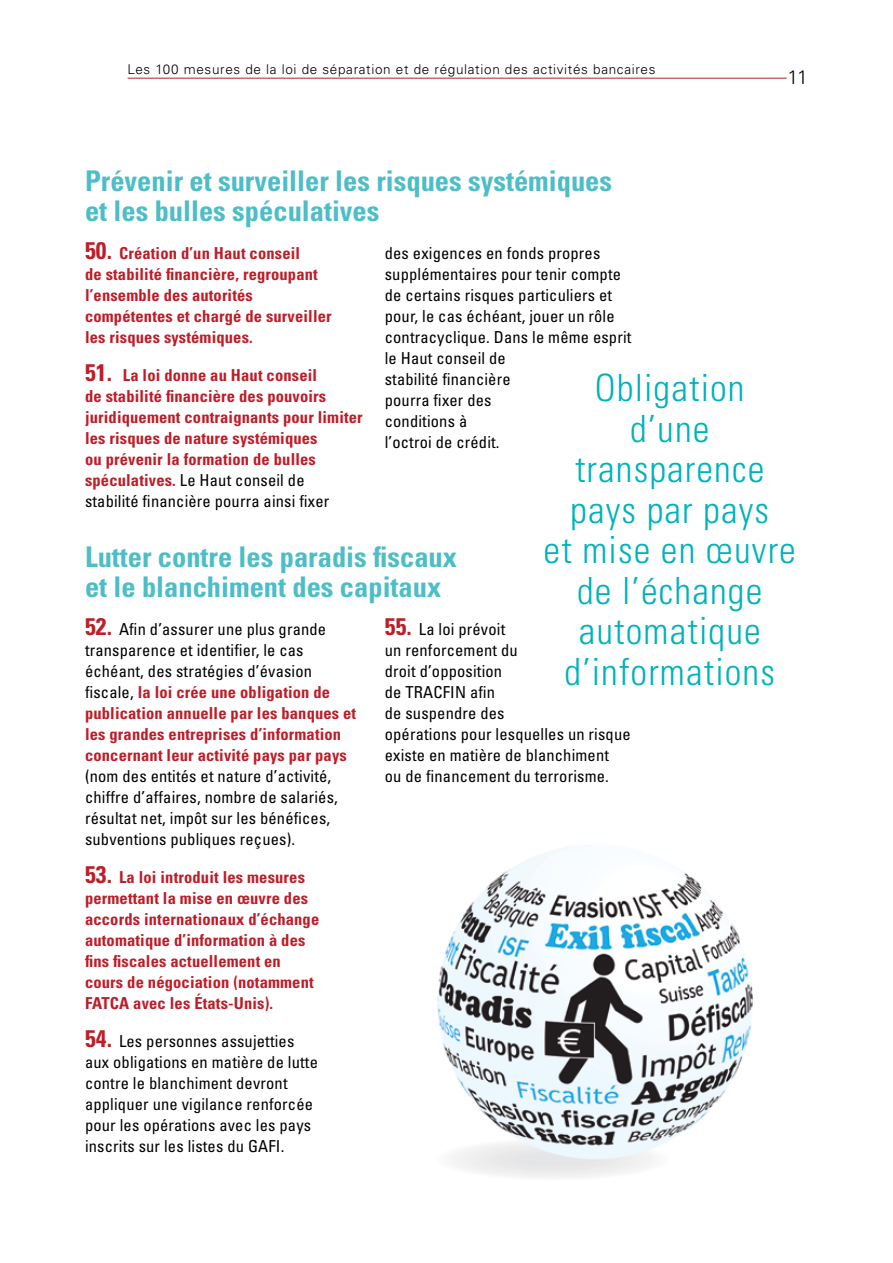
<style>
.page{position:relative;width:893px;height:1263px;background:#fff}
.page>*{position:absolute;margin:0;border:0;box-sizing:border-box;transform-origin:0 0}
.t1{font:300 condensed 37.5px/40.5px "Univers LT";letter-spacing:.03em;color:#00b2bb;text-align:center}
.t2{font:700 condensed 28.5px/30px "Univers LT";color:#4dbdc6}
.t3{font:300 19.5px "Univers LT";color:#000}
.t4{font:700 condensed 16.5px/21px "Univers LT";letter-spacing:.01em;color:#be1d28}
.t5{font:condensed 16.5px/21px "Univers LT";letter-spacing:.01em;color:#000}
.t6{font:300 13.5px "Univers LT";letter-spacing:.05em;color:#000}
.s1{font-size:24px}
.s2{font-weight:400;color:#000}
.s3{font-weight:700;font-size:24px;color:#be1d28}
</style>
<div class="page">
<hr style="left:128px;top:78px;width:659px;height:1px;background:#be1d28">
<img style="left:437px;top:846px;width:316px;height:332px">
<p class="t6" style="left:128px;top:61px;width:529px">Les 100 mesures de la loi de séparation et de régulation des activités bancaires</p>
<p class="t3" style="left:787px;top:65px;width:22px">11</p>
<h2 class="t2" style="left:85px;top:165px;width:529px">Prévenir et surveiller les risques systémiques et les bulles spéculatives</h2>
<p class="t4" style="left:85px;top:242px;width:248px"><span class="s1">50.</span> Création d’un Haut conseil<br>de stabilité financière, regroupant l’ensemble des autorités compétentes et chargé de surveiller les risques systémiques.</p>
<p class="t4" style="left:85px;top:364px;width:279px"><span class="s1">51.</span> La loi donne au Haut conseil<br>de stabilité financière des pouvoirs juridiquement contraignants pour limiter les risques de nature systémiques<br>ou prévenir la formation de bulles spéculatives. <span class="s2">Le Haut conseil de<br>stabilité financière pourra ainsi fixer</span></p>
<p class="t5" style="left:385px;top:242px;width:248px">des exigences en fonds propres supplémentaires pour tenir compte de certains risques particuliers et pour, le cas échéant, jouer un rôle contracyclique. Dans le même esprit le Haut conseil de<br>stabilité financière<br>pourra fixer des<br>conditions à<br>l’octroi de crédit.</p>
<h1 class="t1" style="left:544px;top:368px;width:254px">Obligation<br>d’une transparence pays par pays<br>et mise en œuvre de l’échange automatique d’informations</h1>
<h2 class="t2" style="left:85px;top:541px;width:374px">Lutter contre les paradis fiscaux et le blanchiment des capitaux</h2>
<p class="t4" style="left:85px;top:618px;width:273px"><span class="s1">52.</span> <span class="s2">Afin d’assurer une plus grande transparence et identifier, le cas échéant, des stratégies d’évasion fiscale,</span> la loi crée une obligation de publication annuelle par les banques et les grandes entreprises d’information concernant leur activité pays par pays</p>
<p class="t5" style="left:85px;top:765px;width:254px">(nom des entités et nature d’activité, chiffre d’affaires, nombre de salariés, résultat net, impôt sur les bénéfices, subventions publiques reçues).</p>
<p class="t4" style="left:85px;top:866px;width:236px"><span class="s1">53.</span> La loi introduit les mesures permettant la mise en œuvre des accords internationaux d’échange automatique d’information à des fins fiscales actuellement en cours de négociation (notamment<br>FATCA avec les États-Unis).</p>
<p class="t5" style="left:85px;top:1030px;width:234px"><span class="s3">54.</span> Les personnes assujetties aux obligations en matière de lutte contre le blanchiment devront appliquer une vigilance renforcée pour les opérations avec les pays inscrits sur les listes du GAFI.</p>
<p class="t5" style="left:385px;top:618px;width:247px"><span class="s3">55.</span> La loi prévoit<br>un renforcement du<br>droit d’opposition<br>de TRACFIN afin<br>de suspendre des<br>opérations pour lesquelles un risque existe en matière de blanchiment<br>ou de financement du terrorisme.</p>
</div>
